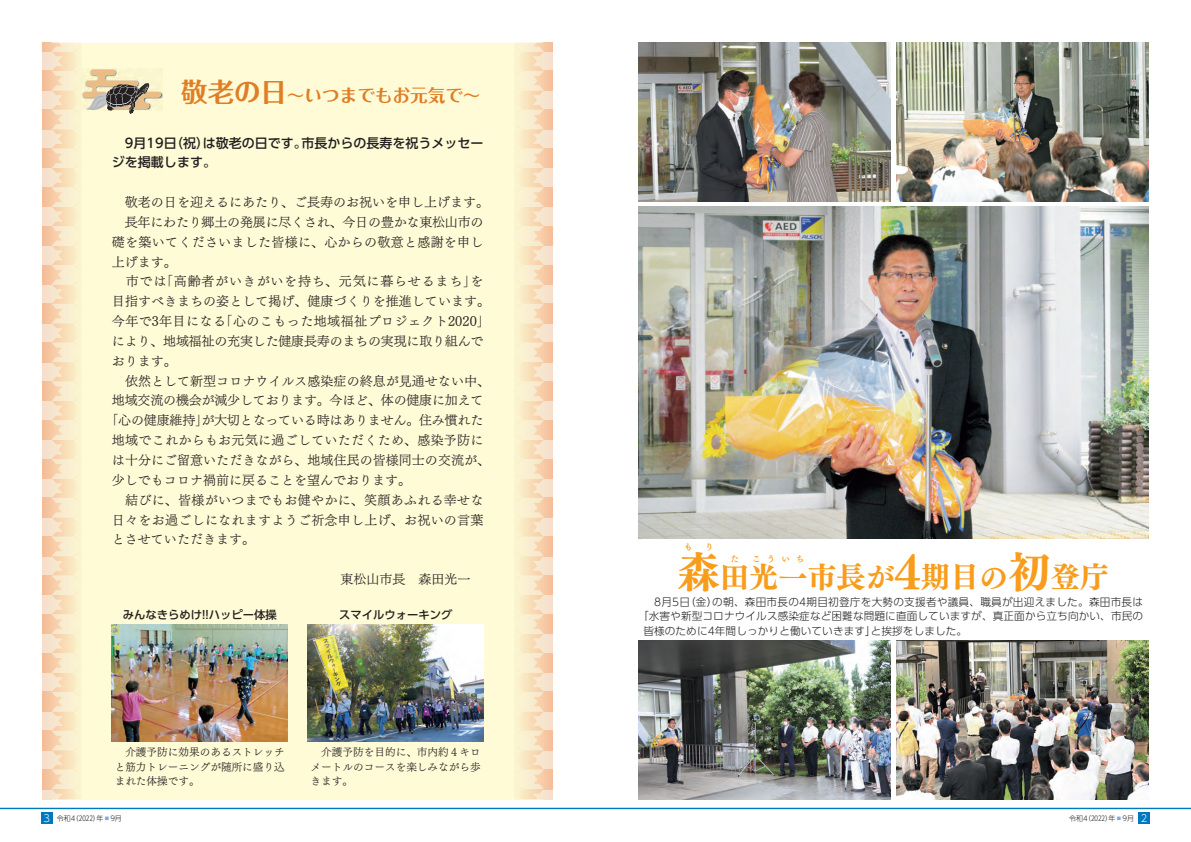
<style>
.page{position:relative;width:1191px;height:842px;background:#fff}
.page>*{position:absolute;margin:0;border:0;box-sizing:border-box;transform-origin:0 0}
.t1{font:42.5px "UD Mincho Pr 6 B 90 msp RKSJ H";color:#f89c1c}
.t2{font:29.1px "UD Mincho Pr 6 B 90 msp RKSJ H";color:#f89c1c}
.t3{font:17.6px "Folk Pro Bold 90 msp RKSJ H";color:#e07e26}
.t4{font:13px "UD Mincho Pr 6 L 90 msp RKSJ H";letter-spacing:.005em;color:#231f20}
.t5{font:13px "UD Mincho Pr 6 L 90 msp RKSJ H";letter-spacing:-.015em;color:#231f20}
.t6{font:13px/19.8px "UD Shin Go Pro Medium 90 msp RKSJ H";color:#231f20}
.t7{font:13px "UD Mincho Pr 6 L 90 msp RKSJ H";letter-spacing:.035em;color:#231f20}
.t8{font:13px "UD Mincho Pr 6 L 90 msp RKSJ H";letter-spacing:.06em;color:#231f20}
.t9{font:13px "UD Mincho Pr 6 L 90 msp RKSJ H";letter-spacing:.025em;color:#231f20}
.t10{font:11.3px "UD Shin Go Pro Medium 90 msp RKSJ H";color:#231f20}
.t11{font:10.6px "UD Shin Go Pro Light 90 msp RKSJ H";letter-spacing:.01em;color:#231f20}
.t12{font:10.6px/14.2px "UD Mincho Pro L 90 msp RKSJ H";color:#231f20;text-align:justify}
.t13{font:8.5px "UD Mincho Pr 6 B 90 msp RKSJ H";color:#f89c1c}
.t14{font:7px "UD Shin Go Pro Light 90 msp RKSJ H";color:#231f20}
.s1{font-size:26.4px}
.s2{font-size:42.5px}
.s3{font-size:10px;color:#fff}
.s4{color:#7aabdb}
</style>
<div class="page">
<div style="left:1138px;top:812px;width:11px;height:11px;background:#0078c0"></div>
<div style="left:41px;top:812px;width:11px;height:11px;background:#0078c0"></div>
<hr style="left:0;top:808px;width:1191px;height:1px;background:#0078c0">
<div style="left:43px;top:43px;width:510px;height:756px;background:#fffbd6"></div>
<svg style="left:518px;top:43px;width:35px;height:756px"></svg>
<svg style="left:43px;top:43px;width:118px;height:756px"></svg>
<img style="left:308px;top:625px;width:175px;height:117px">
<img style="left:112px;top:625px;width:175px;height:117px">
<img style="left:638px;top:43px;width:252px;height:158px">
<img style="left:638px;top:641px;width:252px;height:158px">
<img style="left:638px;top:206px;width:510px;height:333px">
<img style="left:896px;top:43px;width:252px;height:158px">
<img style="left:896px;top:641px;width:252px;height:158px">
<h3 class="t3" style="left:181px;top:89px;width:301px"><span class="s1">敬老の日</span>～いつまでもお元気で～</h3>
<p class="t6" style="left:112px;top:134px;width:373px">　9月19日（祝）は敬老の日です。市長からの長寿を祝うメッセージを掲載します。</p>
<p class="t4" style="left:112px;top:197px;width:379px">　敬老の日を迎えるにあたり、ご長寿のお祝いを申し上げます。</p>
<p class="t5" style="left:112px;top:217px;width:373px">　長年にわたり郷土の発展に尽くされ、今日の豊かな東松山市の</p>
<p class="t4" style="left:112px;top:237px;width:373px">礎を築いてくださいました皆様に、心からの敬意と感謝を申し</p>
<p class="t4" style="left:112px;top:257px;width:67px">上げます。</p>
<p class="t8" style="left:112px;top:277px;width:373px">　市では「高齢者がいきがいを持ち、元気に暮らせるまち」を</p>
<p class="t4" style="left:112px;top:296px;width:380px">目指すべきまちの姿として掲げ、健康づくりを推進しています。</p>
<p class="t7" style="left:112px;top:316px;width:379px">今年で3年目になる「心のこもった地域福祉プロジェクト2020」</p>
<p class="t5" style="left:112px;top:336px;width:373px">により、地域福祉の充実した健康長寿のまちの実現に取り組んで</p>
<p class="t4" style="left:112px;top:356px;width:67px">おります。</p>
<p class="t4" style="left:112px;top:376px;width:379px">　依然として新型コロナウイルス感染症の終息が見通せない中、</p>
<p class="t5" style="left:112px;top:396px;width:373px">地域交流の機会が減少しております。今ほど、体の健康に加えて</p>
<p class="t5" style="left:105px;top:415px;width:379px">「心の健康維持」が大切となっている時はありません。住み慣れた</p>
<p class="t4" style="left:112px;top:435px;width:373px">地域でこれからもお元気に過ごしていただくため、感染予防に</p>
<p class="t4" style="left:112px;top:455px;width:380px">は十分にご留意いただきながら、地域住民の皆様同士の交流が、</p>
<p class="t4" style="left:112px;top:475px;width:301px">少しでもコロナ禍前に戻ることを望んでおります。</p>
<p class="t9" style="left:112px;top:495px;width:373px">　結びに、皆様がいつまでもお健やかに、笑顔あふれる幸せな</p>
<p class="t4" style="left:112px;top:515px;width:373px">日々をお過ごしになれますようご祈念申し上げ、お祝いの言葉</p>
<p class="t4" style="left:112px;top:535px;width:145px">とさせていただきます。</p>
<p class="t4" style="left:340px;top:574px;width:144px">東松山市長　森田光一　</p>
<p class="t10" style="left:123px;top:610px;width:155px">みんなきらめけ!!ハッピー体操</p>
<p class="t10" style="left:339px;top:610px;width:115px">スマイルウォーキング</p>
<p class="t12" style="left:115px;top:747px;width:172px">　介護予防に効果のあるストレッチと筋力トレーニングが随所に盛り込まれた体操です。</p>
<p class="t12" style="left:311px;top:747px;width:172px">　介護予防を目的に、市内約４キロメートルのコースを楽しみながら歩きます。</p>
<p class="t13" style="left:684px;top:543px;width:10px">も</p>
<p class="t13" style="left:705px;top:543px;width:10px">り</p>
<h1 class="t1" style="left:677px;top:556px;width:44px">森</h1>
<h2 class="t2" style="left:720px;top:566px;width:390px">田光一市長が<span class="s2">4</span>期目の<span class="s2">初</span>登庁</h2>
<p class="t13" style="left:730px;top:555px;width:10px">た</p>
<p class="t13" style="left:752px;top:555px;width:25px">こ う</p>
<p class="t13" style="left:781px;top:555px;width:25px">い ち</p>
<p class="t11" style="left:643px;top:598px;width:501px">　8月5日（金）の朝、森田市長の4期目初登庁を大勢の支援者や議員、職員が出迎えました。森田市長は</p>
<p class="t11" style="left:638px;top:612px;width:506px">「水害や新型コロナウイルス感染症など困難な問題に直面していますが、真正面から立ち向かい、市民の</p>
<p class="t11" style="left:643px;top:627px;width:325px">皆様のために4年間しっかりと働いていきます」と挨拶をしました。</p>
<p class="t14" style="left:43px;top:815px;width:80px"><span class="s3">3</span> 令和4（2022）年<span class="s4">■</span>9月</p>
<p class="t14" style="left:1069px;top:815px;width:80px">令和4（2022）年<span class="s4">■</span>9月 <span class="s3">2</span></p>
</div>
